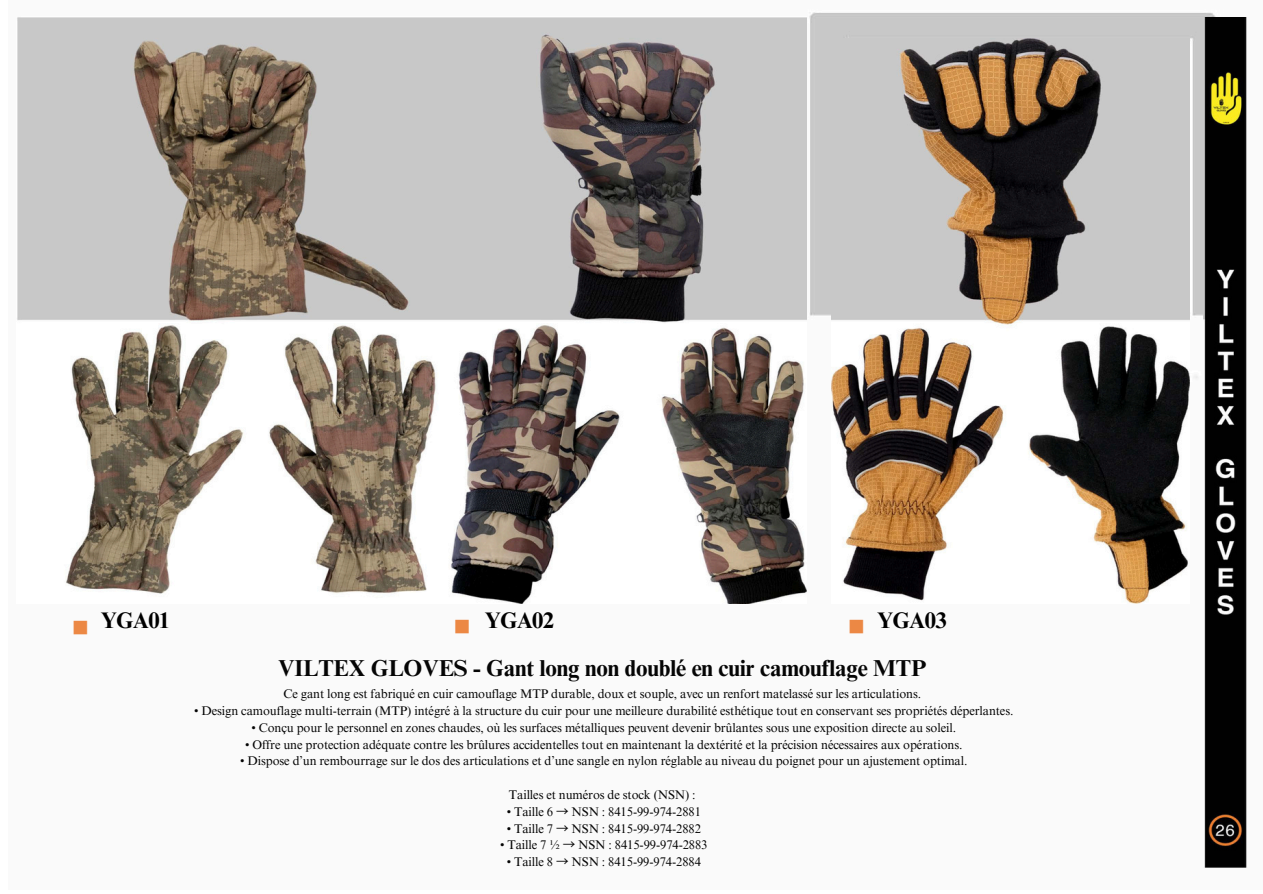
<style>
.page{position:relative;width:1263px;height:894px;background:#fff}
.page>*{position:absolute;margin:0;border:0;box-sizing:border-box;transform-origin:0 0}
.t1{font:34.5px "Montserrat";color:#ec8844}
.t2{font:700 23.1px "Times NRMT Pro";letter-spacing:-.01em;color:#050505}
.t3{font:700 22.5px "Times NRMT Pro";letter-spacing:-.03em;color:#000}
.t4{font:12.6px "Times NRMT Pro";letter-spacing:-.01em;color:#050505}
.s1{font-family:"Noto Sans CJ Ksc"}
</style>
<div class="page">
<img style="left:515px;top:12px;width:732px;height:856px">
<img style="left:17px;top:16px;width:789px;height:587px">
<img style="left:831px;top:38px;width:358px;height:565px">
<img style="left:1203px;top:18px;width:44px;height:849px">
<p class="t1" style="left:70px;top:603px;width:22px">■</p>
<h1 class="t3" style="left:101px;top:611px;width:71px">YGA01</h1>
<p class="t1" style="left:452px;top:602px;width:22px">■</p>
<p class="t3" style="left:485px;top:611px;width:71px">YGA02</p>
<p class="t1" style="left:846px;top:602px;width:22px">■</p>
<h1 class="t3" style="left:877px;top:611px;width:71px">YGA03</h1>
<h2 class="t2" style="left:278px;top:659px;width:650px">VILTEX GLOVES - Gant long non doublé en cuir camouflage MTP</h2>
<p class="t4" style="left:283px;top:689px;width:639px">Ce gant long est fabriqué en cuir camouflage MTP durable, doux et souple, avec un renfort matelassé sur les articulations.</p>
<p class="t4" style="left:194px;top:706px;width:821px">• Design camouflage multi-terrain (MTP) intégré à la structure du cuir pour une meilleure durabilité esthétique tout en conservant ses propriétés déperlantes.</p>
<p class="t4" style="left:251px;top:722px;width:706px">• Conçu pour le personnel en zones chaudes, où les surfaces métalliques peuvent devenir brûlantes sous une exposition directe au soleil.</p>
<p class="t4" style="left:245px;top:739px;width:719px">• Offre une protection adéquate contre les brûlures accidentelles tout en maintenant la dextérité et la précision nécessaires aux opérations.</p>
<p class="t4" style="left:240px;top:756px;width:729px">• Dispose d’un rembourrage sur le dos des articulations et d’une sangle en nylon réglable au niveau du poignet pour un ajustement optimal.</p>
<p class="t4" style="left:509px;top:789px;width:188px">Tailles et numéros de stock (NSN) :</p>
<p class="t4" style="left:507px;top:806px;width:196px">• Taille 6 <span class="s1">→</span> NSN : 8415-99-974-2881</p>
<p class="t4" style="left:507px;top:823px;width:196px">• Taille 7 <span class="s1">→</span> NSN : 8415-99-974-2882</p>
<p class="t4" style="left:500px;top:840px;width:209px">• Taille 7 ½ <span class="s1">→</span> NSN : 8415-99-974-2883</p>
<p class="t4" style="left:507px;top:856px;width:196px">• Taille 8 <span class="s1">→</span> NSN : 8415-99-974-2884</p>
</div>
